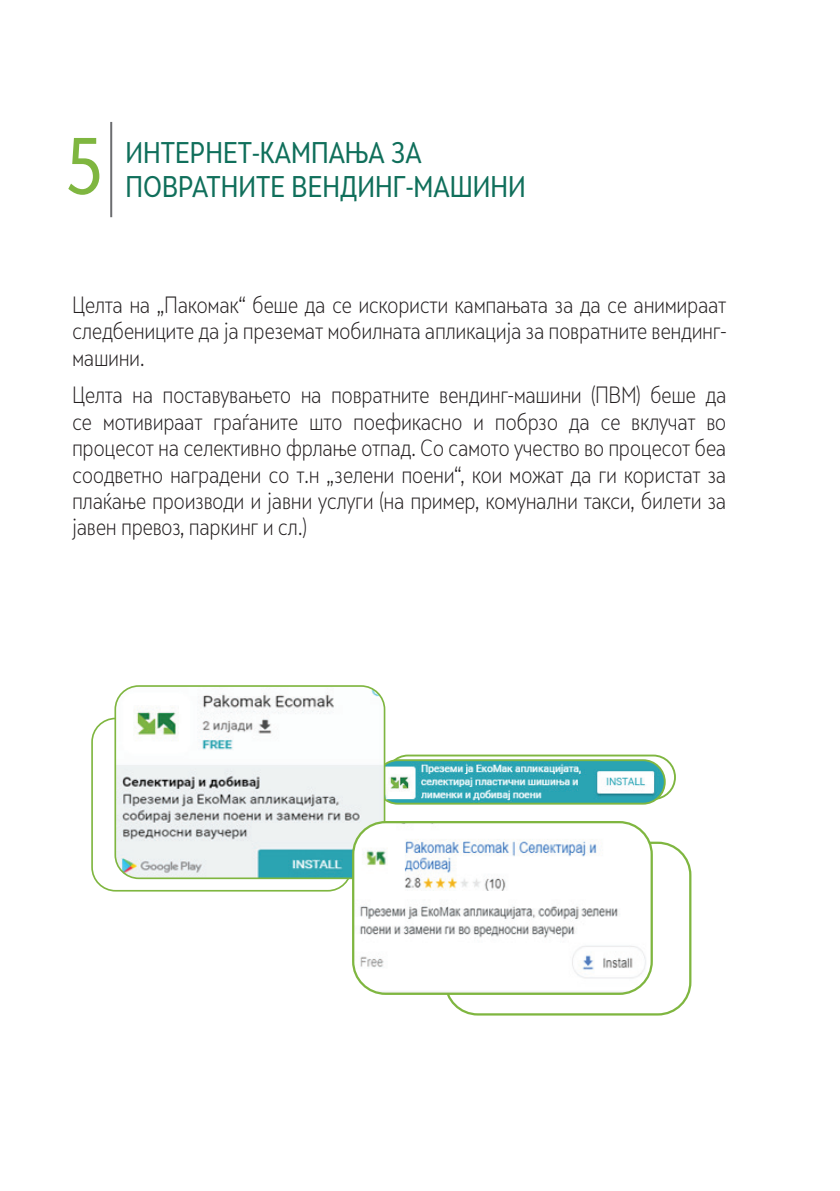
<style>
.page{position:relative;width:840px;height:1191px;background:#fff}
.page>*{position:absolute;margin:0;border:0;box-sizing:border-box;transform-origin:0 0}
.t1{font:75.4px "Skola Sans Cn";color:#7fb640}
.t2{font:28px "Skola Sans Cn";color:#106f5b}
.t3{font:300 22px/26.4px "Skola Sans Cn";letter-spacing:-.02em;color:#231f20;text-align:justify}
</style>
<div class="page">
<hr style="left:110px;top:122px;width:2px;height:95px;background:#6c6d70">
<div style="left:385px;top:754px;width:290px;height:46px;border:2px solid #7fb640;border-radius:22px"></div>
<img style="left:376px;top:760px;width:288px;height:43px;border-radius:22px">
<div style="left:375px;top:759px;width:290px;height:45px;border:2px solid #7fb640;border-radius:22px"></div>
<div style="left:444px;top:841px;width:247px;height:174px;border:2px solid #7fb640;border-radius:32px"></div>
<div style="left:91px;top:717px;width:261px;height:174px;border:2px solid #7fb640;border-radius:23px"></div>
<img style="left:117px;top:688px;width:267px;height:188px">
<div style="left:114px;top:685px;width:271px;height:194px;border:2px solid #7fb640;border-radius:23px"></div>
<img style="left:353px;top:822px;width:298px;height:171px">
<div style="left:352px;top:821px;width:300px;height:174px;border:2px solid #7fb640;border-radius:32px"></div>
<h1 class="t1" style="left:65px;top:121px;width:39px">5</h1>
<p class="t2" style="left:125px;top:136px;width:297px">ИНТЕРНЕТ-КАМПАЊА ЗА</p>
<p class="t2" style="left:125px;top:170px;width:402px">ПОВРАТНИТЕ ВЕНДИНГ-МАШИНИ</p>
<p class="t3" style="left:72px;top:291px;width:655px">Целта на „Пакомак“ беше да се искористи кампањата за да се анимираат следбениците да ја преземат мобилната апликација за повратните вендинг&shy;машини.</p>
<p class="t3" style="left:72px;top:382px;width:655px">Целта на поставувањето на повратните вендинг-машини (ПВМ) беше да се мотивираат граѓаните што поефикасно и побрзо да се вклучат во процесот на селективно фрлање отпад. Со самото учество во процесот беа соодветно наградени со т.н „зелени поени“, кои можат да ги користат за плаќање производи и јавни услуги (на пример, комунални такси, билети за јавен превоз, паркинг и сл.)</p>
</div>
